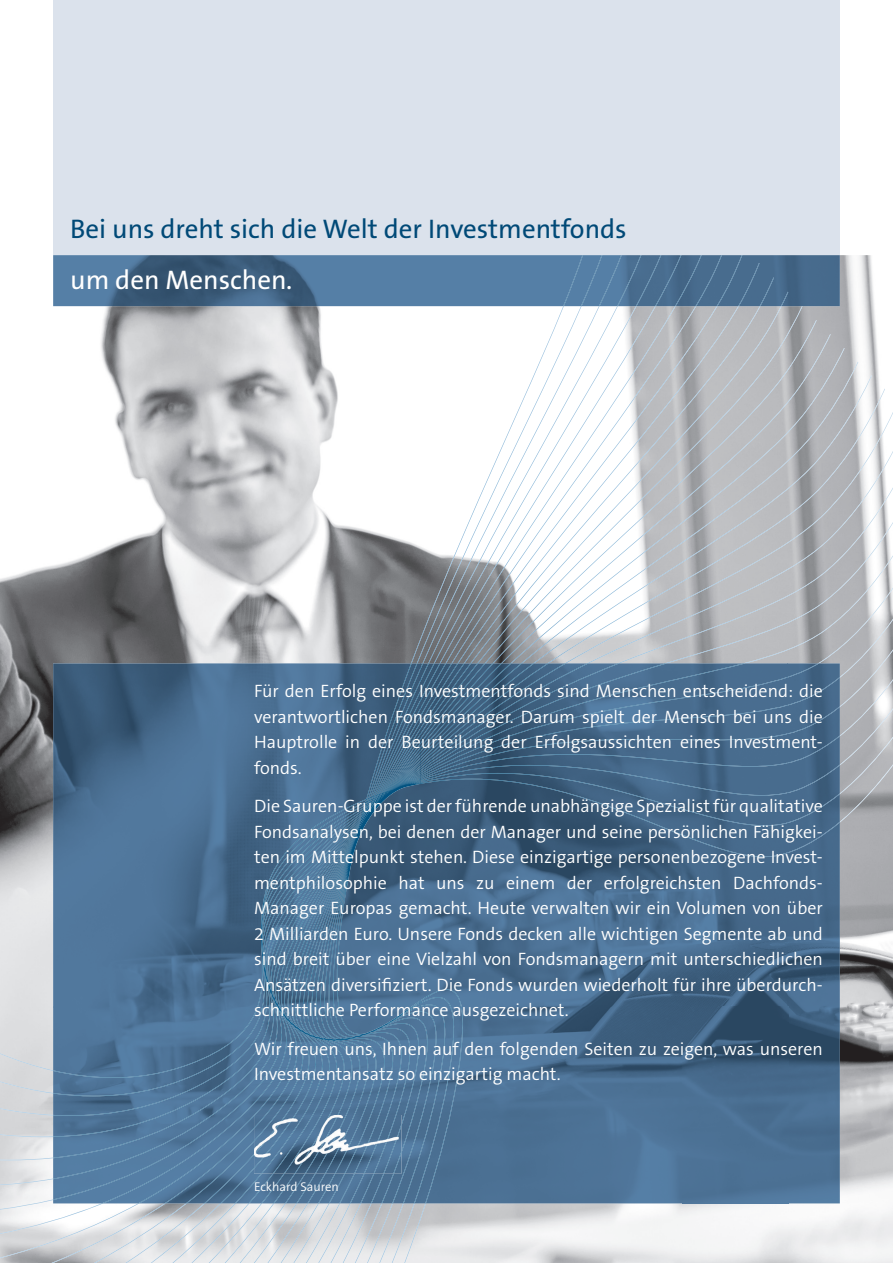
<style>
.page{position:relative;width:893px;height:1263px;background:#fff}
.page>*{position:absolute;margin:0;border:0;box-sizing:border-box;transform-origin:0 0}
.t1{font:27px "The Sans Os F";color:#004977}
.t2{font:27px "The Sans Os F";color:#fff}
.t3{font:300 18px/25.5px "The Sans Os F";color:#fff;text-align:justify}
.t4{font:300 12.75px "The Sans Os F";color:#fff}
</style>
<div class="page">
<img style="left:0;top:255px;width:893px;height:1008px">
<svg style="left:411px;top:306px;width:471px;height:357px"></svg>
<img style="left:53px;top:663px;width:60px;height:344px">
<img style="left:788px;top:663px;width:52px;height:540px">
<img style="left:312px;top:1077px;width:476px;height:126px">
<svg style="left:113px;top:663px;width:705px;height:414px;background:#466b8c"></svg>
<div style="left:53px;top:0;width:787px;height:255px;background:#dbe2ec"></div>
<img style="left:53px;top:255px;width:787px;height:51px">
<svg style="left:563px;top:255px;width:239px;height:51px;background:#4d7295"></svg>
<img style="left:254px;top:1115px;width:147px;height:59px">
<h1 class="t1" style="left:70px;top:212px;width:558px">Bei uns dreht sich die Welt der Investmentfonds</h1>
<h1 class="t2" style="left:70px;top:263px;width:224px">um den Menschen.</h1>
<p class="t3" style="left:254px;top:679px;width:570px">Für den Erfolg eines Investmentfonds sind Menschen entscheidend: die verantwortlichen Fondsmanager. Darum spielt der Mensch bei uns die Hauptrolle in der Beurteilung der Erfolgsaussichten eines Investment&shy;fonds.</p>
<p class="t3" style="left:254px;top:793px;width:570px">Die Sauren-Gruppe ist der führende unabhängige Spezialist für qualitative Fondsanalysen, bei denen der Manager und seine persönlichen Fähigkei&shy;ten im Mittelpunkt stehen. Diese einzigartige personenbezogene Invest&shy;mentphilosophie hat uns zu einem der erfolgreichsten Dachfonds-Manager Europas gemacht. Heute verwalten wir ein Volumen von über 2 Milliarden Euro. Unsere Fonds decken alle wichtigen Segmente ab und sind breit über eine Vielzahl von Fondsmanagern mit unterschiedlichen Ansätzen diversifiziert. Die Fonds wurden wiederholt für ihre überdurch&shy;schnittliche Performance ausgezeichnet.</p>
<p class="t3" style="left:254px;top:1036px;width:570px">Wir freuen uns, Ihnen auf den folgenden Seiten zu zeigen, was unseren<br>Investmentansatz so einzigartig macht.</p>
<p class="t4" style="left:254px;top:1178px;width:86px">Eckhard Sauren</p>
</div>
